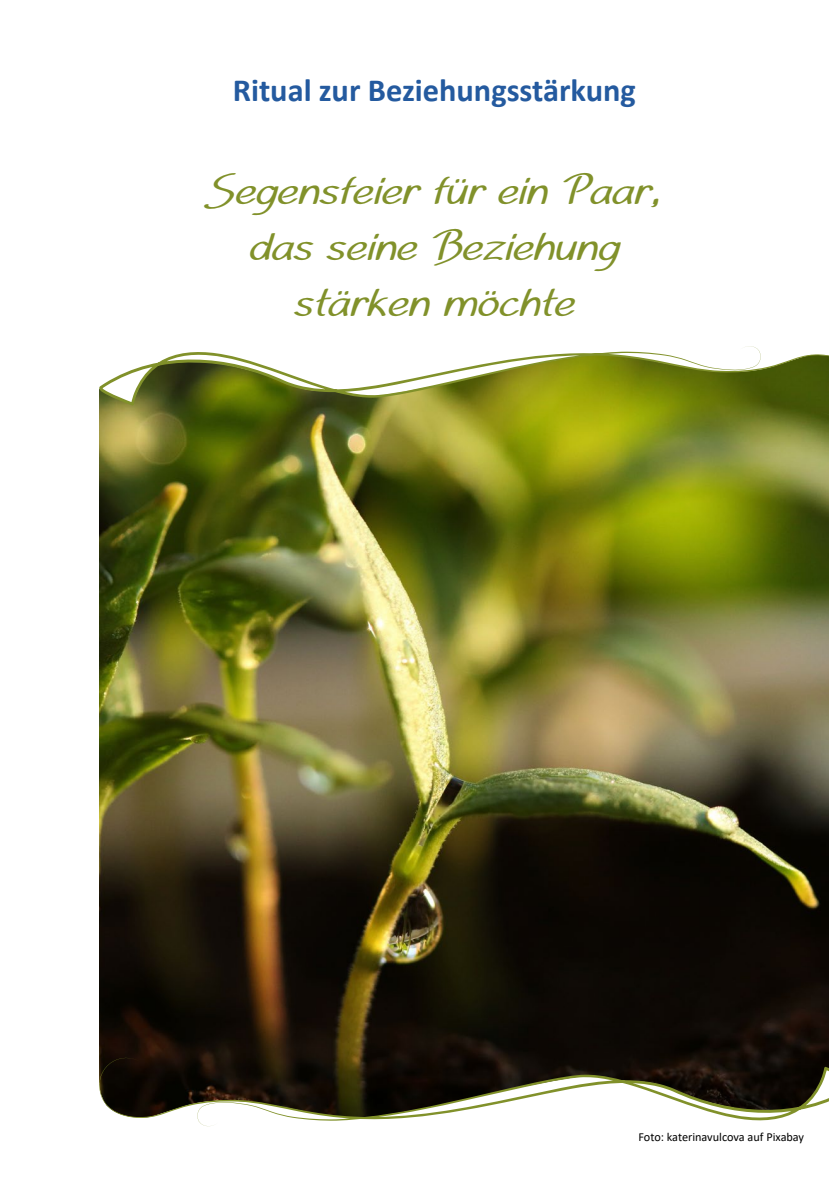
<style>
.page{position:relative;width:829px;height:1191px;background:#fff}
.page>*{position:absolute;margin:0;border:0;box-sizing:border-box;transform-origin:0 0}
.t1{font:700 44.62px/56px "Veribo";color:#81912a;text-align:center}
.t2{font:700 32.38px "Calibri";color:#245a9f}
.t3{font:12.25px "Calibri";color:#000}
</style>
<div class="page">
<img style="left:99px;top:424px;width:729px;height:624px">
<svg style="left:99px;top:346px;width:729px;height:78px"></svg>
<svg style="left:99px;top:1048px;width:729px;height:79px"></svg>
<p class="t2" style="left:233px;top:68px;width:404px">Ritual zur Beziehungsstärkung</p>
<p class="t1" style="left:208px;top:164px;width:453px">Segensfeier für ein Paar, das seine Beziehung stärken möchte</p>
<p class="t3" style="left:638px;top:1128px;width:167px">Foto: katerinavulcova auf Pixabay</p>
</div>
